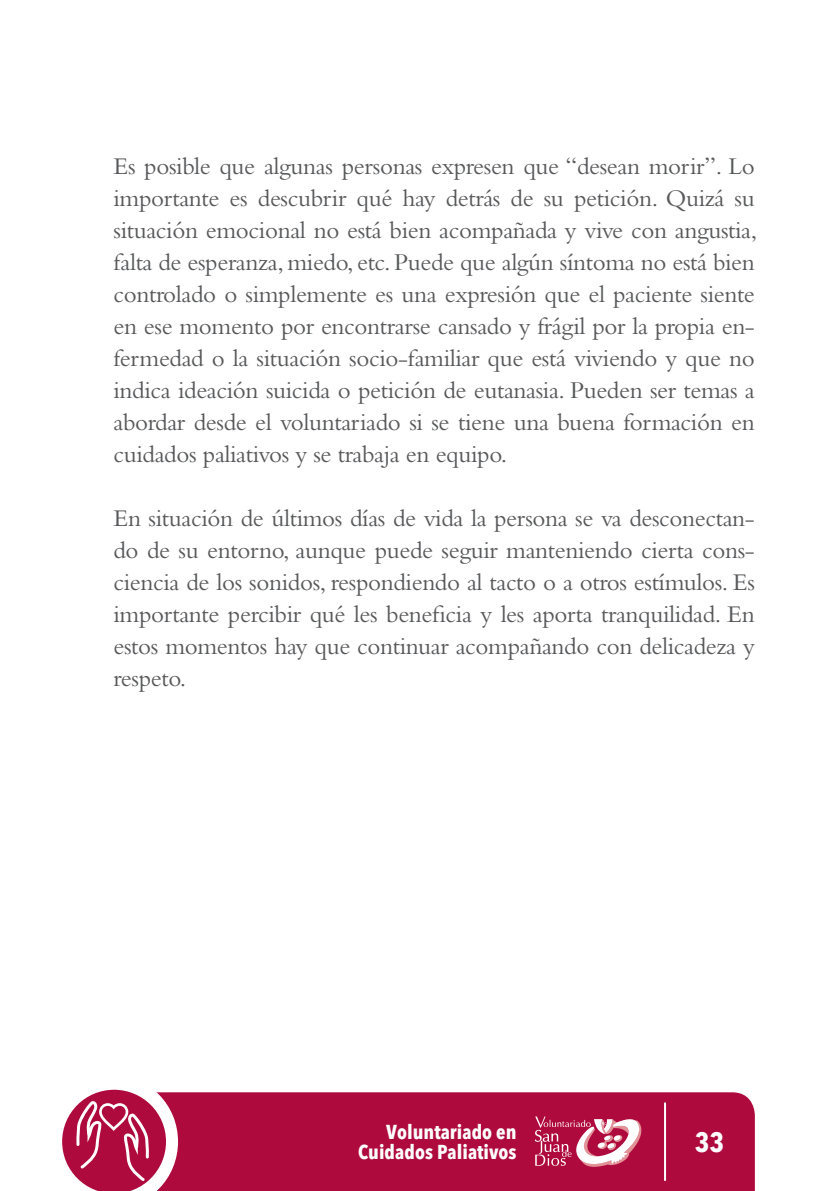
<style>
.page{position:relative;width:840px;height:1191px;background:#fff}
.page>*{position:absolute;margin:0;border:0;box-sizing:border-box;transform-origin:0 0}
.t1{font:700 condensed 27.8px "Avenir Next LT Pro";color:#fff}
.TEXTO{font:25px/32px "Bembo Std";letter-spacing:-.015em;color:#57585a;text-align:justify}
.t2{font:700 condensed 20px/20px "Avenir Next LT Pro";color:#fff;text-align:right}
</style>
<div class="page">
<div style="left:178px;top:1092px;width:576px;height:99px;background:#af0a3d"></div>
<svg style="left:534px;top:1116px;width:107px;height:50px"></svg>
<hr style="left:663px;top:1102px;width:2px;height:78px;background:#fff">
<svg style="left:62px;top:1089px;width:116px;height:102px"></svg>
<p class="TEXTO" style="left:113px;top:149px;width:645px">Es posible que algunas personas expresen que “desean morir”. Lo importante es descubrir qué hay detrás de su petición. Quizá su situación emocional no está bien acompañada y vive con angustia, falta de esperanza, miedo, etc. Puede que algún síntoma no está bien controlado o simplemente es una expresión que el paciente siente en ese momento por encontrarse cansado y frágil por la propia en&shy;fermedad o la situación socio-familiar que está viviendo y que no indica ideación suicida o petición de eutanasia. Pueden ser temas a abordar desde el voluntariado si se tiene una buena formación en cuidados paliativos y se trabaja en equipo.</p>
<p class="TEXTO" style="left:113px;top:501px;width:642px">En situación de últimos días de vida la persona se va desconectan&shy;do de su entorno, aunque puede seguir manteniendo cierta cons&shy;ciencia de los sonidos, respondiendo al tacto o a otros estímulos. Es importante percibir qué les beneficia y les aporta tranquilidad. En estos momentos hay que continuar acompañando con delicadeza y respeto.</p>
<p class="t2" style="left:358px;top:1122px;width:160px">Voluntariado en<br>Cuidados Paliativos</p>
<p class="t1" style="left:694px;top:1125px;width:31px">33</p>
</div>
